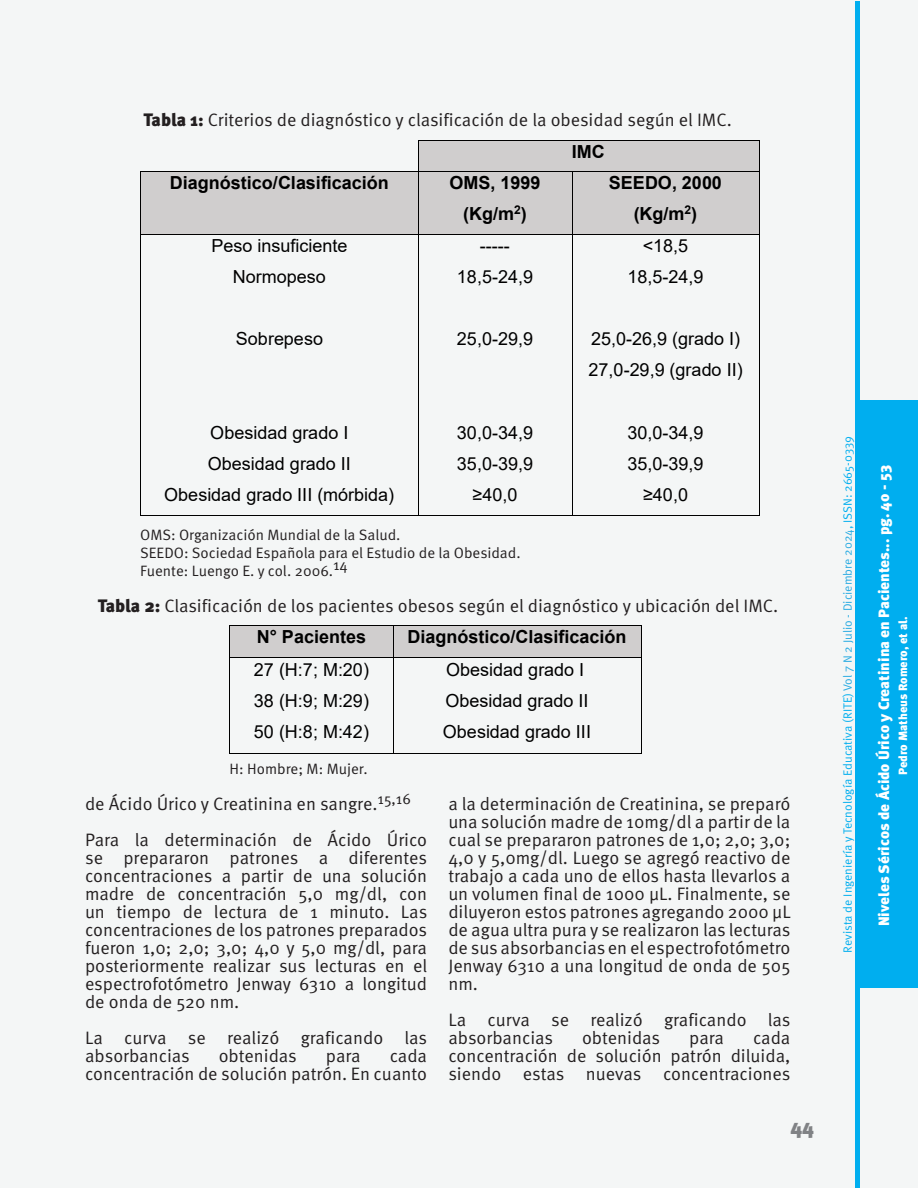
<style>
.page{position:relative;width:918px;height:1188px;background:#f4f6f6}
.page>*{position:absolute;margin:0;border:0;box-sizing:border-box;transform-origin:0 0}
.t1{font:900 21px "Meta Pro";color:#808285}
.txt{font:18px/18px "Meta Pro";color:#231f20;text-align:justify}
.t2{font:18px/31px "Arial";letter-spacing:.005em;color:#000;text-align:center}
.t3{font:700 18px/30.9px "Arial";color:#000;text-align:center}
.Pie_Imagen{font:15px "Meta Pro";color:#231f20}
.t4{font:900 15px "Meta Pro";color:#fff}
.t5{font:12px "Meta Pro";color:#00aeef}
.t6{font:900 12px "Meta Pro";color:#fff}
.s1{font-weight:900}
.s2{color:#29abe2}
</style>
<div class="page">
<div style="left:859px;top:400px;width:59px;height:588px;background:#00aeef"></div>
<hr style="left:855px;top:2px;width:4px;height:1186px;background:#00aeef">
<div style="left:418px;top:141px;width:341px;height:31px;background:#d0cece"></div>
<hr style="left:419px;top:140px;width:340px;height:1px;background:#000">
<hr style="left:418px;top:141px;width:1px;height:31px;background:#000">
<hr style="left:759px;top:141px;width:1px;height:31px;background:#000">
<div style="left:141px;top:172px;width:277px;height:63px;background:#d0cece"></div>
<div style="left:418px;top:172px;width:154px;height:63px;background:#d0cece"></div>
<div style="left:572px;top:172px;width:187px;height:63px;background:#d0cece"></div>
<hr style="left:141px;top:172px;width:277px;height:1px;background:#000">
<hr style="left:419px;top:172px;width:153px;height:1px;background:#000">
<hr style="left:573px;top:172px;width:186px;height:1px;background:#000">
<hr style="left:140px;top:172px;width:1px;height:63px;background:#000">
<hr style="left:418px;top:172px;width:1px;height:63px;background:#000">
<hr style="left:572px;top:172px;width:1px;height:63px;background:#000">
<hr style="left:759px;top:172px;width:1px;height:63px;background:#000">
<hr style="left:141px;top:235px;width:277px;height:1px;background:#000">
<hr style="left:419px;top:235px;width:153px;height:1px;background:#000">
<hr style="left:573px;top:235px;width:186px;height:1px;background:#000">
<hr style="left:140px;top:235px;width:1px;height:31px;background:#000">
<hr style="left:418px;top:235px;width:1px;height:31px;background:#000">
<hr style="left:572px;top:235px;width:1px;height:31px;background:#000">
<hr style="left:759px;top:235px;width:1px;height:31px;background:#000">
<hr style="left:140px;top:266px;width:1px;height:31px;background:#000">
<hr style="left:418px;top:266px;width:1px;height:31px;background:#000">
<hr style="left:572px;top:266px;width:1px;height:31px;background:#000">
<hr style="left:759px;top:266px;width:1px;height:31px;background:#000">
<hr style="left:140px;top:297px;width:1px;height:63px;background:#000">
<hr style="left:418px;top:297px;width:1px;height:63px;background:#000">
<hr style="left:572px;top:297px;width:1px;height:63px;background:#000">
<hr style="left:759px;top:297px;width:1px;height:63px;background:#000">
<hr style="left:140px;top:360px;width:1px;height:30px;background:#000">
<hr style="left:418px;top:360px;width:1px;height:30px;background:#000">
<hr style="left:572px;top:360px;width:1px;height:30px;background:#000">
<hr style="left:759px;top:360px;width:1px;height:30px;background:#000">
<hr style="left:140px;top:390px;width:1px;height:125px;background:#000">
<hr style="left:141px;top:515px;width:277px;height:1px;background:#000">
<hr style="left:418px;top:390px;width:1px;height:125px;background:#000">
<hr style="left:419px;top:515px;width:153px;height:1px;background:#000">
<hr style="left:572px;top:390px;width:1px;height:125px;background:#000">
<hr style="left:573px;top:515px;width:186px;height:1px;background:#000">
<hr style="left:759px;top:390px;width:1px;height:125px;background:#000">
<div style="left:230px;top:626px;width:163px;height:31px;background:#d0cece"></div>
<div style="left:393px;top:626px;width:248px;height:31px;background:#d0cece"></div>
<hr style="left:230px;top:625px;width:163px;height:1px;background:#000">
<hr style="left:393px;top:625px;width:248px;height:1px;background:#000">
<hr style="left:230px;top:626px;width:1px;height:31px;background:#000">
<hr style="left:393px;top:626px;width:1px;height:31px;background:#000">
<hr style="left:641px;top:626px;width:1px;height:31px;background:#000">
<hr style="left:230px;top:657px;width:163px;height:1px;background:#000">
<hr style="left:393px;top:657px;width:248px;height:1px;background:#000">
<hr style="left:230px;top:658px;width:1px;height:95px;background:#000">
<hr style="left:230px;top:753px;width:163px;height:1px;background:#000">
<hr style="left:393px;top:658px;width:1px;height:95px;background:#000">
<hr style="left:393px;top:753px;width:248px;height:1px;background:#000">
<hr style="left:641px;top:658px;width:1px;height:95px;background:#000">
<p class="txt" style="left:144px;top:111px;width:590px"><span class="s1">Tabla 1:</span> Criterios de diagnóstico y clasificación de la obesidad según el IMC.</p>
<p class="t3" style="left:572px;top:136px;width:34px">IMC</p>
<p class="t3" style="left:170px;top:168px;width:221px">Diagnóstico/Clasificación</p>
<p class="t3" style="left:449px;top:168px;width:93px">OMS, 1999 (Kg/m<sup>2</sup>)</p>
<p class="t3" style="left:609px;top:168px;width:115px">SEEDO, 2000 (Kg/m<sup>2</sup>)</p>
<p class="t2" style="left:211px;top:230px;width:138px">Peso insuficiente</p>
<p class="t2" style="left:480px;top:230px;width:31px">-----</p>
<p class="t2" style="left:643px;top:230px;width:47px">&lt;18,5</p>
<p class="t2" style="left:233px;top:261px;width:95px">Normopeso</p>
<p class="t2" style="left:457px;top:261px;width:78px">18,5-24,9</p>
<p class="t2" style="left:627px;top:261px;width:78px">18,5-24,9</p>
<p class="t2" style="left:236px;top:323px;width:89px">Sobrepeso</p>
<p class="t2" style="left:457px;top:323px;width:78px">25,0-29,9</p>
<p class="t2" style="left:588px;top:323px;width:156px;text-align:left">25,0-26,9 (grado I)<br>27,0-29,9 (grado II)</p>
<p class="t2" style="left:164px;top:417px;width:232px">Obesidad grado I<br>Obesidad grado II<br>Obesidad grado III (mórbida)</p>
<p class="t2" style="left:457px;top:417px;width:78px">30,0-34,9<br>35,0-39,9 ≥40,0</p>
<p class="t2" style="left:627px;top:417px;width:78px">30,0-34,9<br>35,0-39,9 ≥40,0</p>
<p class="Pie_Imagen" style="left:140px;top:525px;width:262px">OMS: Organización Mundial de la Salud.</p>
<p class="Pie_Imagen" style="left:140px;top:543px;width:382px">SEEDO: Sociedad Española para el Estudio de la Obesidad.</p>
<p class="Pie_Imagen" style="left:140px;top:561px;width:209px">Fuente: Luengo E. y col. 2006.14</p>
<p class="txt" style="left:98px;top:597px;width:682px"><span class="s1">Tabla 2:</span> Clasificación de los pacientes obesos según el diagnóstico y ubicación del IMC.</p>
<p class="t3" style="left:257px;top:622px;width:111px">N° Pacientes</p>
<p class="t3" style="left:407px;top:622px;width:221px">Diagnóstico/Clasificación</p>
<p class="t2" style="left:254px;top:654px;width:117px;text-align:justify">27 (H:7; M:20)<br>38 (H:9; M:29)<br>50 (H:8; M:42)</p>
<p class="t2" style="left:443px;top:654px;width:150px;text-align:left">Obesidad grado I<br>Obesidad grado II<br>Obesidad grado III</p>
<p class="Pie_Imagen" style="left:230px;top:759px;width:140px">H: Hombre; M: Mujer.</p>
<p class="txt" style="left:85px;top:795px;width:327px">de Ácido Úrico y Creatinina en sangre.<sup>15,16</sup></p>
<p class="txt" style="left:85px;top:831px;width:344px">Para la determinación de Ácido Úrico se prepararon patrones a diferentes concentraciones a partir de una solución madre de concentración 5,0 mg/dl, con un tiempo de lectura de 1 minuto. Las concentraciones de los patrones preparados fueron 1,0; 2,0; 3,0; 4,0 y 5,0 mg/dl, para posteriormente realizar sus lecturas en el espectrofotómetro Jenway 6310 a longitud de onda de 520 nm.</p>
<p class="txt" style="left:85px;top:1029px;width:344px">La curva se realizó graficando las absorbancias</p>
<p class="txt" style="left:219px;top:1047px;width:80px">obtenidas</p>
<p class="txt" style="left:326px;top:1047px;width:36px">para</p>
<p class="txt" style="left:85px;top:1047px;width:344px;text-align:right">cada<br>concentración de solución patrón. En cuanto</p>
<p class="txt" style="left:448px;top:795px;width:344px">a la determinación de Creatinina, se preparó una solución madre de 10mg/dl a partir de la cual se prepararon patrones de 1,0; 2,0; 3,0; 4,0 y 5,0mg/dl. Luego se agregó reactivo de trabajo a cada uno de ellos hasta llevarlos a un volumen final de 1000 µL. Finalmente, se diluyeron estos patrones agregando 2000 µL de agua ultra pura y se realizaron las lecturas de sus absorbancias en el espectrofotómetro Jenway 6310 a una longitud de onda de 505 nm.</p>
<p class="txt" style="left:448px;top:1011px;width:344px">La curva se realizó graficando las absorbancias</p>
<p class="txt" style="left:582px;top:1029px;width:80px">obtenidas</p>
<p class="txt" style="left:689px;top:1029px;width:36px">para</p>
<p class="txt" style="left:448px;top:1029px;width:344px;text-indent:305px">cada concentración de solución patrón diluida, siendo estas nuevas concentraciones</p>
<p class="t1" style="left:790px;top:1113px;width:25px">44</p>
<p class="t5" style="left:840px;top:953px;width:518px;rotate:-90deg">Revista de Ingeniería y Tecnología Educativa (RITE) <span class="s2">Vol 7 N 2 Julio - Diciembre 2024</span>, ISSN: 2665-0339</p>
<p class="t4" style="left:875px;top:926px;width:463px;rotate:-90deg">Niveles Séricos de Ácido Úrico y Creatinina en Pacientes... pg. 40 - 53</p>
<p class="t6" style="left:895px;top:775px;width:160px;rotate:-90deg">Pedro Matheus Romero, et al.</p>
</div>
